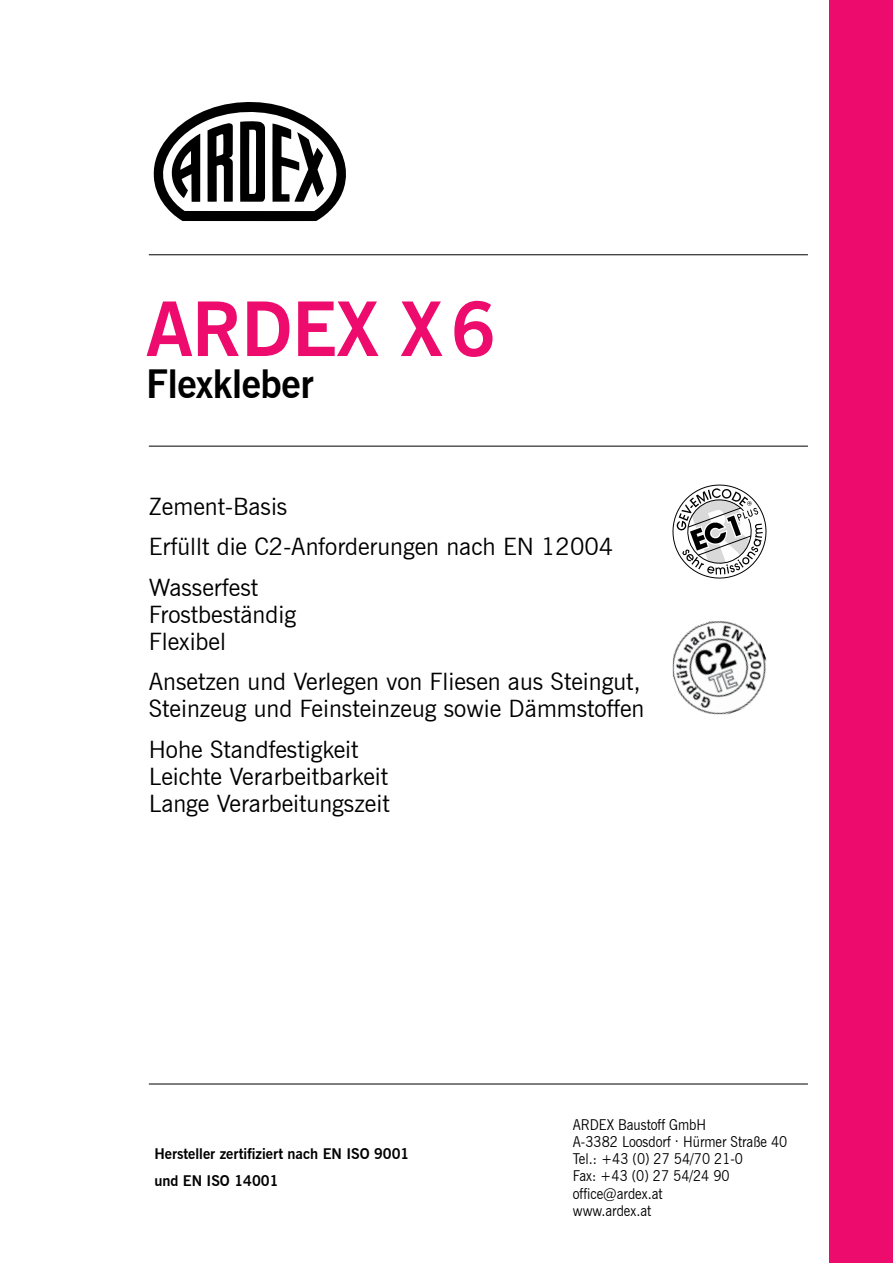
<style>
.page{position:relative;width:893px;height:1263px;background:#fff}
.page>*{position:absolute;margin:0;border:0;box-sizing:border-box;transform-origin:0 0}
.t1{font:700 75px "News Gothic BT";letter-spacing:-.01em;color:#ed0c6e}
.t2{font:700 39px "News Gothic BT";letter-spacing:-.01em;color:#000}
.t3{font:24px/27px "News Gothic BT";color:#000}
.t4{font:15px/17.2px "News Gothic BT";color:#000;scale:.9 1}
.t5{font:700 14.7px/26.8px "News Gothic BT";color:#000}
</style>
<div class="page">
<hr style="left:149px;top:254px;width:659px;height:1px;background:#000">
<hr style="left:149px;top:446px;width:659px;height:1px;background:#000">
<hr style="left:149px;top:1084px;width:659px;height:1px;background:#000">
<div style="left:829px;top:0;width:64px;height:1263px;background:#ed0c6e"></div>
<svg style="left:153px;top:102px;width:193px;height:119px"></svg>
<svg style="left:673px;top:485px;width:93px;height:93px"></svg>
<img style="left:673px;top:621px;width:93px;height:93px">
<h1 class="t1" style="left:146px;top:284px;width:351px">ARDEX X6</h1>
<h2 class="t2" style="left:146px;top:360px;width:169px">Flexkleber</h2>
<p class="t3" style="left:149px;top:486px;width:466px;line-height:40.5px">Zement-Basis<br>Erfüllt die C2-Anforderungen nach EN 12004<br>Wasserfest</p>
<p class="t3" style="left:149px;top:601px;width:149px">Frostbeständig<br>Flexibel</p>
<p class="t3" style="left:149px;top:668px;width:497px">Ansetzen und Verlegen von Fliesen aus Steingut,<br>Steinzeug und Feinsteinzeug sowie Dämmstoffen</p>
<p class="t3" style="left:149px;top:736px;width:242px">Hohe Standfestigkeit<br>Leichte Verarbeitbarkeit<br>Lange Verarbeitungszeit</p>
<p class="t5" style="left:154px;top:1140px;width:257px">Hersteller zertifiziert nach EN ISO 9001 und EN ISO 14001</p>
<p class="t4" style="left:573px;top:1115px;width:240px">ARDEX Baustoff GmbH<br>A-3382 Loosdorf . Hürmer Straße 40<br>Tel.: +43 (0) 27 54/70 21-0<br>Fax: +43 (0) 27 54/24 90 office@ardex.at<br>www.ardex.at</p>
</div>
